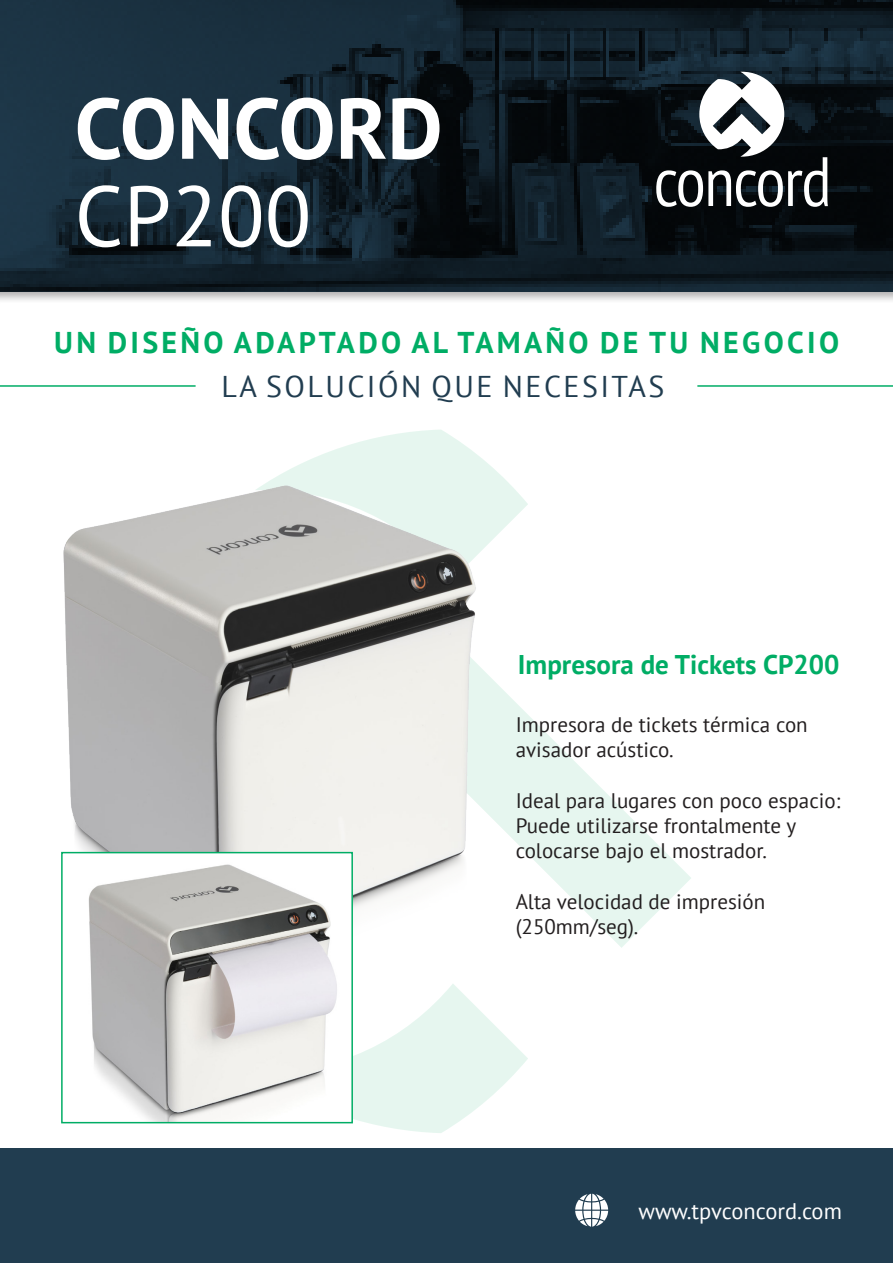
<style>
.page{position:relative;width:893px;height:1263px;background:#fff}
.page>*{position:absolute;margin:0;border:0;box-sizing:border-box;transform-origin:0 0}
.t1{font:700 85.65px "PT Sans";color:#fff}
.t2{font:85.65px "PT Sans";color:#fff}
.t3{font:700 30px "PT Sans";letter-spacing:.11em;color:#00ad65}
.t4{font:30px "PT Sans";letter-spacing:.08em;color:#213d50}
.t5{font:700 27px "PT Sans";color:#00ad65}
.t6{font:22.5px "PT Sans";color:#fff}
.t7{font:21px/25.2px "PT Sans";color:#231f20}
</style>
<div class="page">
<div style="left:0;top:0;width:893px;height:304px;background:#231f20;opacity:.14"></div>
<svg style="left:0;top:0;width:893px;height:291px;background:#11212c"></svg>
<svg style="left:255px;top:984px;width:273px;height:149px"></svg>
<svg style="left:496px;top:683px;width:195px;height:265px"></svg>
<svg style="left:324px;top:429px;width:204px;height:107px"></svg>
<div style="left:0;top:1148px;width:893px;height:115px;background:#213d50"></div>
<hr style="left:697px;top:385px;width:196px;height:2px;background:#00ad65">
<hr style="left:0;top:385px;width:196px;height:2px;background:#00ad65">
<svg style="left:656px;top:72px;width:172px;height:135px"></svg>
<img style="left:61px;top:454px;width:435px;height:455px">
<img style="left:64px;top:855px;width:286px;height:265px">
<div style="left:61px;top:852px;width:292px;height:271px;border:2px solid #00ad65"></div>
<svg style="left:575px;top:1194px;width:33px;height:33px"></svg>
<p class="t1" style="left:75px;top:72px;width:370px">CONCORD</p>
<p class="t2" style="left:75px;top:161px;width:238px">CP200</p>
<p class="t3" style="left:54px;top:323px;width:786px">UN DISEÑO ADAPTADO AL TAMAÑO DE TU NEGOCIO</p>
<p class="t4" style="left:221px;top:367px;width:444px">LA SOLUCIÓN QUE NECESITAS</p>
<p class="t5" style="left:518px;top:646px;width:323px">Impresora de Tickets CP200</p>
<p class="t7" style="left:516px;top:712px;width:294px">Impresora de tickets térmica con avisador acústico.</p>
<p class="t7" style="left:516px;top:787px;width:326px">Ideal para lugares con poco espacio:<br>Puede utilizarse frontalmente y colocarse bajo el mostrador.</p>
<p class="t7" style="left:516px;top:888px;width:251px">Alta velocidad de impresión (250mm/seg).</p>
<p class="t6" style="left:639px;top:1196px;width:205px">www.tpvconcord.com</p>
</div>
